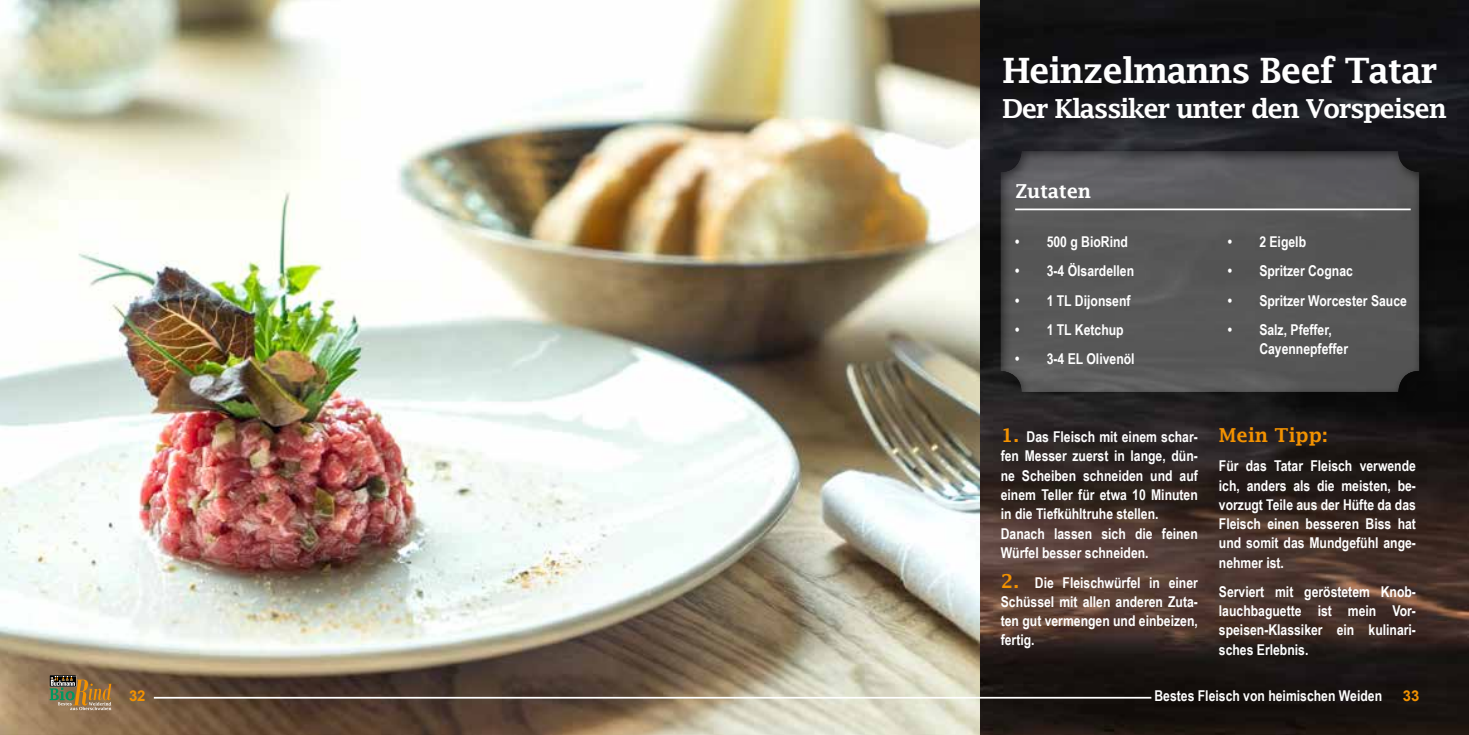
<style>
.page{position:relative;width:1469px;height:735px;background:#fff}
.page>*{position:absolute;margin:0;border:0;box-sizing:border-box;transform-origin:0 0}
.t1{font:600 35px "Lucida Fax";letter-spacing:-.04em;color:#fff}
.t2{font:600 26.25px "Lucida Fax";letter-spacing:-.06em;color:#fff}
.t3{font:600 19.25px "Lucida Fax";color:#f39200}
.t4{font:600 19.25px "Lucida Fax";letter-spacing:-.02em;color:#fff}
.t5{font:700 14.88px/19.2px "Arial Narrow";color:#fff;text-align:justify}
.t6{font:700 14.88px "Arial";color:#f39200}
.s1{font-family:"Lucida Fax";font-weight:600;font-size:19.25px;color:#f39200}
</style>
<div class="page">
<img style="left:979px;top:0;width:489px;height:734px">
<img style="left:0;top:0;width:979px;height:734px">
<div style="left:997px;top:148px;width:438px;height:260px;background:#000;opacity:.75"></div>
<div style="left:1000px;top:148px;width:420px;height:245px;background:#000;opacity:.75"></div>
<hr style="left:1015px;top:208px;width:395px;height:2px;background:#fff">
<hr style="left:154px;top:696px;width:997px;height:2px;background:#fff">
<div style="left:50px;top:674px;width:26px;height:12px;background:#292623"></div>
<svg style="left:50px;top:676px;width:61px;height:33px"></svg>
<h1 class="t1" style="left:1002px;top:51px;width:437px">Heinzelmanns Beef Tatar</h1>
<h2 class="t2" style="left:1002px;top:94px;width:446px">Der Klassiker unter den Vorspeisen</h2>
<p class="t4" style="left:1015px;top:180px;width:77px">Zutaten</p>
<p class="t5" style="left:1015px;top:231px;width:114px">• 500 g BioRind</p>
<p class="t5" style="left:1015px;top:260px;width:120px">• 3-4 Ölsardellen</p>
<p class="t5" style="left:1015px;top:290px;width:117px">• 1 TL Dijonsenf</p>
<p class="t5" style="left:1015px;top:319px;width:110px">• 1 TL Ketchup</p>
<p class="t5" style="left:1015px;top:348px;width:121px">• 3-4 EL Olivenöl</p>
<p class="t5" style="left:1227px;top:231px;width:80px">• 2 Eigelb</p>
<p class="t5" style="left:1227px;top:260px;width:127px">• Spritzer Cognac</p>
<p class="t5" style="left:1227px;top:290px;width:181px">• Spritzer Worcester Sauce</p>
<p class="t5" style="left:1259px;top:319px;width:90px;text-indent:-32px">• Salz, Pfeffer,<br>Cayennepfeffer</p>
<p class="t5" style="left:1000px;top:426px;width:199px;text-align:left"><span class="s1">1.</span> Das Fleisch mit einem schar&shy;fen Messer zuerst in lange, dün&shy;ne Scheiben schneiden und auf einem Teller für etwa 10 Minuten in die Tiefkühltruhe stellen.<br>Danach lassen sich die feinen<br>Würfel besser schneiden.</p>
<p class="t5" style="left:1000px;top:571px;width:199px"><span class="s1">2.</span> Die Fleischwürfel in einer Schüssel mit allen anderen Zuta&shy;ten gut vermengen und einbeizen, fertig.</p>
<p class="t3" style="left:1218px;top:424px;width:111px">Mein Tipp:</p>
<p class="t5" style="left:1218px;top:455px;width:199px">Für das Tatar Fleisch verwende ich, anders als die meisten, be&shy;vorzugt Teile aus der Hüfte da das Fleisch einen besseren Biss hat und somit das Mundgefühl ange&shy;nehmer ist.</p>
<p class="t5" style="left:1218px;top:581px;width:199px">Serviert mit geröstetem Knob&shy;lauchbaguette ist mein Vor&shy;speisen-Klassiker ein kulinari&shy;sches Erlebnis.</p>
<p class="t6" style="left:129px;top:685px;width:18px">32</p>
<p class="t5" style="left:1154px;top:684px;width:229px">Bestes Fleisch von heimischen Weiden</p>
<p class="t6" style="left:1402px;top:685px;width:18px">33</p>
</div>
